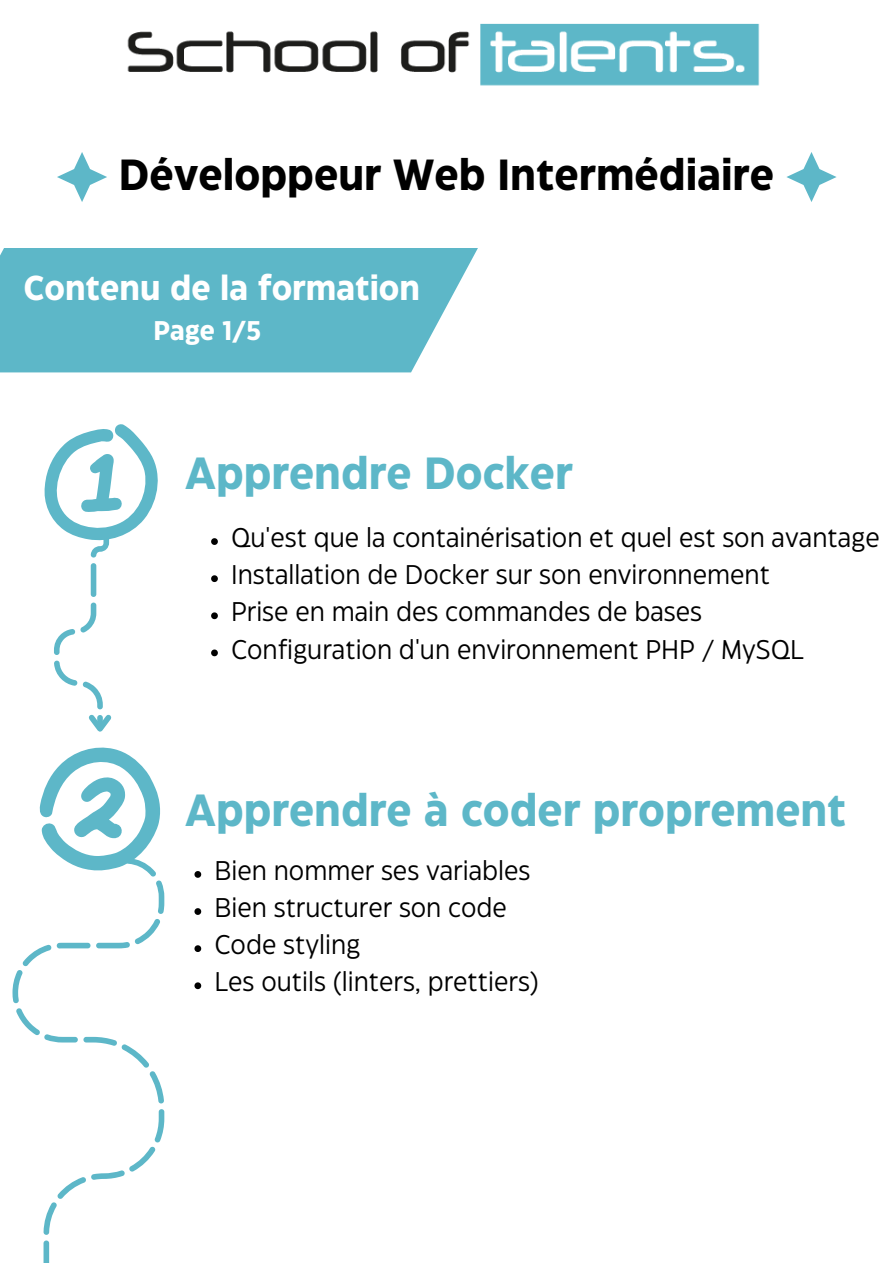
<style>
.page{position:relative;width:893px;height:1264px;background:#fff}
.page>*{position:absolute;margin:0;border:0;box-sizing:border-box;transform-origin:0 0}
.t1{font:700 45px "Eastman Grotesque";color:#5db7c8}
.t2{font:700 43.5px "Eastman Grotesque";color:#000}
.t3{font:700 34.5px "Eastman Grotesque";color:#fff}
.t4{font:27px "Eastman Grotesque";color:#000}
.t5{font:700 27px "Eastman Grotesque";color:#fff}
</style>
<div class="page">
<svg style="left:0;top:248px;width:478px;height:124px;background:#68bbcb"></svg>
<svg style="left:39px;top:747px;width:121px;height:111px"></svg>
<svg style="left:194px;top:871px;width:7px;height:6px"></svg>
<svg style="left:194px;top:908px;width:7px;height:6px"></svg>
<svg style="left:194px;top:945px;width:7px;height:7px"></svg>
<svg style="left:194px;top:982px;width:7px;height:7px"></svg>
<svg style="left:211px;top:538px;width:7px;height:7px"></svg>
<svg style="left:211px;top:575px;width:7px;height:7px"></svg>
<svg style="left:211px;top:612px;width:7px;height:7px"></svg>
<svg style="left:211px;top:649px;width:7px;height:7px"></svg>
<svg style="left:12px;top:858px;width:152px;height:404px"></svg>
<svg style="left:44px;top:424px;width:114px;height:308px"></svg>
<img style="left:127px;top:23px;width:633px;height:63px">
<svg style="left:57px;top:152px;width:50px;height:50px"></svg>
<svg style="left:786px;top:152px;width:50px;height:50px"></svg>
<p class="t2" style="left:119px;top:158px;width:656px">Développeur Web Intermédiaire</p>
<p class="t3" style="left:24px;top:275px;width:398px">Contenu de la formation</p>
<p class="t5" style="left:154px;top:320px;width:109px">Page 1/5</p>
<p class="t1" style="left:185px;top:455px;width:389px">Apprendre Docker</p>
<p class="t4" style="left:231px;top:527px;width:650px">Qu'est que la containérisation et quel est son avantage</p>
<p class="t4" style="left:231px;top:564px;width:540px">Installation de Docker sur son environnement</p>
<p class="t4" style="left:231px;top:601px;width:472px">Prise en main des commandes de bases</p>
<p class="t4" style="left:231px;top:638px;width:574px">Configuration d'un environnement PHP / MySQL</p>
<p class="t1" style="left:185px;top:793px;width:662px">Apprendre à coder proprement</p>
<p class="t4" style="left:214px;top:860px;width:317px">Bien nommer ses variables</p>
<p class="t4" style="left:214px;top:897px;width:294px">Bien structurer son code</p>
<p class="t4" style="left:214px;top:934px;width:147px">Code styling</p>
<p class="t4" style="left:214px;top:971px;width:326px">Les outils (linters, prettiers)</p>
</div>
